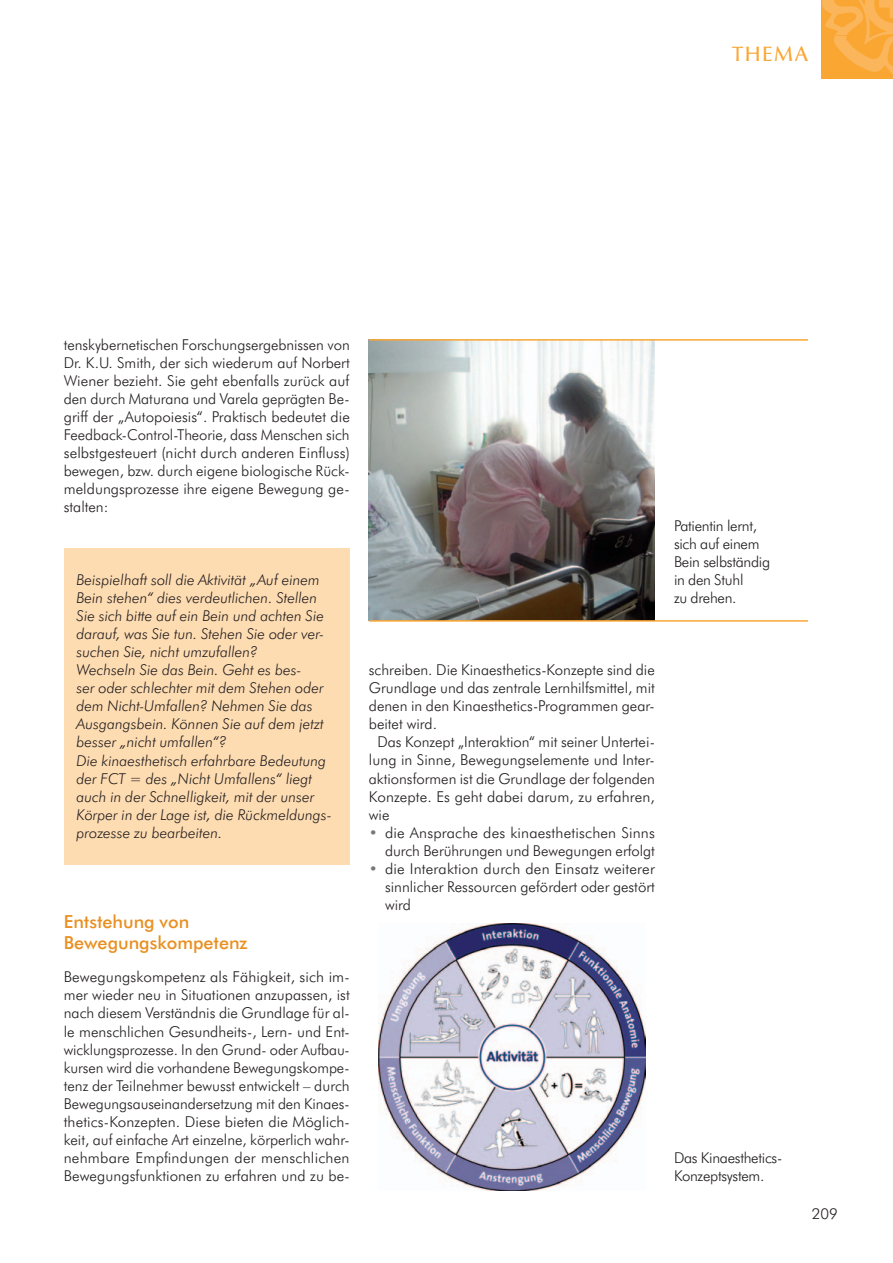
<style>
.page{position:relative;width:893px;height:1263px;background:#fff}
.page>*{position:absolute;margin:0;border:0;box-sizing:border-box;transform-origin:0 0}
.t1{font:600 21px "Zapf Humanist 601 BT";letter-spacing:.07em;color:#faa633}
.t2{font:500 18px/21px "Futura BT";color:#e89022}
.t3{font:300 15px/18px "Futura BT";color:#231f20;text-align:justify}
.t4{font:italic 300 15px/18px "Futura BT";color:#231f20}
.t5{font:300 15px/18.1px "Futura BT";letter-spacing:-.02em;color:#231f20}
.s1{font-weight:500;color:#76787b}
</style>
<div class="page">
<div style="left:64px;top:549px;width:286px;height:316px;background:#fedcb2"></div>
<img style="left:369px;top:341px;width:286px;height:279px">
<div style="left:821px;top:0;width:72px;height:79px;background:#faa633"></div>
<svg style="left:822px;top:0;width:71px;height:74px"></svg>
<hr style="left:369px;top:620px;width:439px;height:2px;background:#faa633">
<hr style="left:369px;top:339px;width:439px;height:2px;background:#faa633">
<img style="left:378px;top:924px;width:267px;height:267px">
<h1 class="t1" style="left:732px;top:40px;width:77px">THEMA</h1>
<p class="t3" style="left:64px;top:335px;width:288px">tenskybernetischen Forschungsergebnissen von Dr. K.U. Smith, der sich wiederum auf Norbert Wiener bezieht. Sie geht ebenfalls zurück auf den durch Maturana und Varela geprägten Be&shy;griff der „Autopoiesis“. Praktisch bedeutet die Feedback-Control-Theorie, dass Menschen sich selbstgesteuert (nicht durch anderen Einfluss) bewegen, bzw. durch eigene biologische Rück&shy;meldungsprozesse ihre eigene Bewegung ge&shy;stalten:</p>
<p class="t4" style="left:77px;top:570px;width:257px">Beispielhaft soll die Aktivität „Auf einem Bein stehen“ dies verdeutlichen. Stellen Sie sich bitte auf ein Bein und achten Sie darauf, was Sie tun. Stehen Sie oder ver&shy;suchen Sie, nicht umzufallen?<br>Wechseln Sie das Bein. Geht es bes-<br>ser oder schlechter mit dem Stehen oder dem Nicht-Umfallen? Nehmen Sie das Ausgangsbein. Können Sie auf dem jetzt besser „nicht umfallen“?<br>Die kinaesthetisch erfahrbare Bedeutung der FCT = des „Nicht Umfallens“ liegt auch in der Schnelligkeit, mit der unser Körper in der Lage ist, die Rückmeldungs&shy;prozesse zu bearbeiten.</p>
<p class="t2" style="left:64px;top:911px;width:185px">Entstehung von<br>Bewegungskompetenz</p>
<p class="t3" style="left:64px;top:968px;width:287px">Bewegungskompetenz als Fähigkeit, sich im&shy;mer wieder neu in Situationen anzupassen, ist nach diesem Verständnis die Grundlage für al&shy;le menschlichen Gesundheits-, Lern- und Ent&shy;wicklungsprozesse. In den Grund- oder Aufbau&shy;kursen wird die vorhandene Bewegungskompe&shy;tenz der Teilnehmer bewusst entwickelt – durch Bewegungsauseinandersetzung mit den Kinaes&shy;thetics-Konzepten. Diese bieten die Möglich&shy;keit, auf einfache Art einzelne, körperlich wahr&shy;nehmbare Empfindungen der menschlichen Bewegungsfunktionen zu erfahren und zu be-</p>
<p class="t5" style="left:674px;top:516px;width:98px">Patientin lernt, sich auf einem<br>Bein selbständig in den Stuhl<br>zu drehen.</p>
<p class="t3" style="left:369px;top:661px;width:287px">schreiben. Die Kinaesthetics-Konzepte sind die</p>
<p class="t3" style="left:369px;top:679px;width:288px">Grundlage und das zentrale Lernhilfsmittel, mit</p>
<p class="t3" style="left:369px;top:697px;width:287px">denen in den Kinaesthetics-Programmen gear-</p>
<p class="t3" style="left:369px;top:715px;width:70px">beitet wird.</p>
<p class="t3" style="left:377px;top:733px;width:279px">Das Konzept „Interaktion“ mit seiner Untertei-</p>
<p class="t3" style="left:369px;top:751px;width:287px">lung in Sinne, Bewegungselemente und Inter-</p>
<p class="t3" style="left:369px;top:769px;width:288px">aktionsformen ist die Grundlage der folgenden</p>
<p class="t3" style="left:369px;top:787px;width:287px">Konzepte. Es geht dabei darum, zu erfahren,</p>
<p class="t3" style="left:369px;top:805px;width:22px">wie</p>
<p class="t3" style="left:369px;top:823px;width:288px;text-align:right"><span class="s1">•</span> die Ansprache des kinaesthetischen Sinns durch Berührungen und Bewegungen erfolgt</p>
<p class="t3" style="left:385px;top:859px;width:271px;text-indent:-16px"><span class="s1">•</span> die Interaktion durch den Einsatz weiterer sinnlicher Ressourcen gefördert oder gestört wird</p>
<p class="t5" style="left:674px;top:1148px;width:110px">Das Kinaesthetics-<br>Konzeptsystem.</p>
<p class="t3" style="left:812px;top:1205px;width:27px">209</p>
</div>
